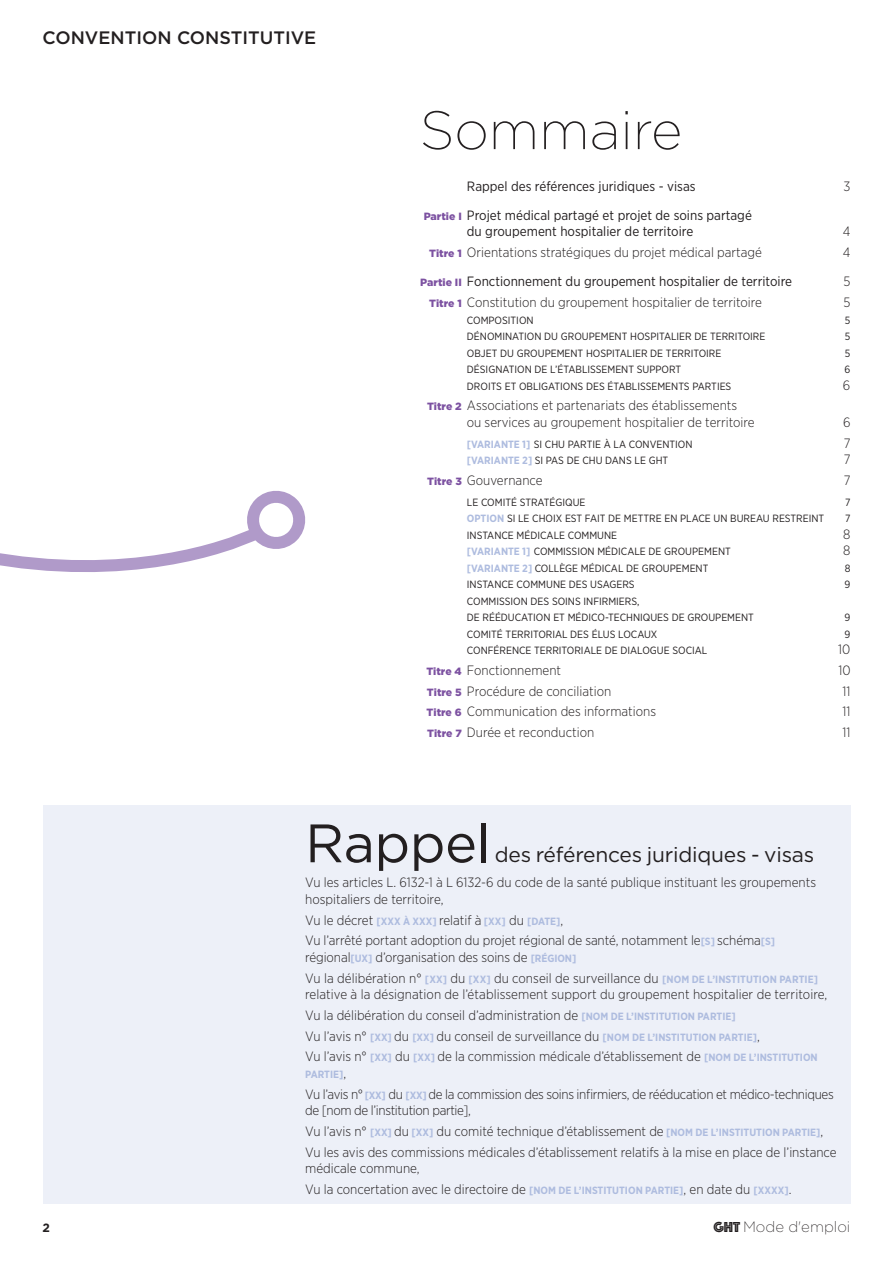
<style>
.page{position:relative;width:893px;height:1263px;background:#fff}
.page>*{position:absolute;margin:0;border:0;box-sizing:border-box;transform-origin:0 0}
.t1{font:200 54px "Gotham";color:#231f20}
.t2{font:54px "Gotham";letter-spacing:-.01em;color:#231f20}
.t3{font:21px "Gotham";letter-spacing:-.01em;color:#231f20}
.t4{font:500 18px "Gotham";color:#231f20}
.t5{font:200 15px "Gotham";color:#231f20}
.t6{font:300 13.5px/20.7px "Gotham Narrow";color:#231f20}
.t7{font:13.5px/16.5px "Gotham Narrow";color:#231f20}
.t8{font:300 13.5px/16.5px "Gotham Narrow";letter-spacing:-.025em;color:#231f20}
.t9{font:700 12px "Gotham";color:#231f20}
.t10{font:10.5px/16.5px "Gotham Narrow";color:#231f20}
.t11{font:700 10.5px "Gotham Narrow";color:#aebcdf}
.s1{font-family:"Gotham";font-weight:900;font-size:10.5px;color:#7c51a1}
.s2{font-weight:700;color:#aebcdf}
.s3{font-weight:700;font-size:10.5px;color:#aebcdf}
.s4{font-weight:300;font-size:13.5px;color:#231f20}
.s5{font-family:"Phosphate Inline";font-weight:400}
</style>
<div class="page">
<div style="left:43px;top:805px;width:807px;height:399px;background:#edf0f8"></div>
<svg style="left:267px;top:491px;width:39px;height:58px"></svg>
<svg style="left:0;top:492px;width:267px;height:80px"></svg>
<h3 class="t4" style="left:43px;top:27px;width:275px">CONVENTION CONSTITUTIVE</h3>
<h1 class="t1" style="left:420px;top:110px;width:264px">Sommaire</h1>
<p class="t7" style="left:467px;top:179px;width:230px">Rappel des références juridiques - visas</p>
<p class="t6" style="left:843px;top:176px;width:8px">3</p>
<p class="t7" style="left:467px;top:208px;width:287px;text-indent:-43px"><span class="s1">Partie I</span> Projet médical partagé et projet de soins partagé du group ement hospitalier de territoire</p>
<p class="t6" style="left:843px;top:222px;width:9px">4</p>
<p class="t6" style="left:429px;top:243px;width:334px"><span class="s1">Titre 1</span> Orientations stratégiques du projet médical partagé</p>
<p class="t6" style="left:843px;top:243px;width:9px">4</p>
<p class="t7" style="left:420px;top:274px;width:373px"><span class="s1">Partie II</span> Fonctionnement du groupement hospitalier de territoire</p>
<p class="t6" style="left:843px;top:272px;width:9px">5</p>
<p class="t6" style="left:429px;top:293px;width:334px"><span class="s1">Titre 1</span> Constitution du groupement hospitalier de territoire</p>
<p class="t6" style="left:843px;top:293px;width:9px">5</p>
<p class="t10" style="left:467px;top:312px;width:68px">COMPOSITION</p>
<p class="t10" style="left:845px;top:312px;width:7px">5</p>
<p class="t10" style="left:467px;top:329px;width:300px">DÉNOMINATION DU GROUPEMENT HOSPITALIER DE TERRITOIRE</p>
<p class="t10" style="left:845px;top:329px;width:7px">5</p>
<p class="t10" style="left:467px;top:345px;width:256px">OBJET DU GROUPEMENT HOSPITALIER DE TERRITOIRE</p>
<p class="t10" style="left:845px;top:345px;width:7px">5</p>
<p class="t10" style="left:467px;top:362px;width:216px">DÉSIGNATION DE L’ÉTABLISSEMENT SUPPORT</p>
<p class="t10" style="left:844px;top:362px;width:7px">6</p>
<p class="t10" style="left:467px;top:378px;width:266px">DROITS ET OBLIGATIONS DES ÉTABLISSEMENTS PARTIES</p>
<p class="t6" style="left:843px;top:375px;width:9px">6</p>
<p class="t6" style="left:467px;top:398px;width:289px;line-height:16.5px;text-indent:-40px"><span class="s1">Titre 2</span> Associations et partenariats des établissements ou services au groupement hospitalier de territoire</p>
<p class="t6" style="left:843px;top:413px;width:9px">6</p>
<p class="t10" style="left:467px;top:436px;width:227px"><span class="s2">[VARIANTE 1]</span> SI CHU PARTIE À LA CONVENTION</p>
<p class="t6" style="left:844px;top:433px;width:8px">7</p>
<p class="t10" style="left:467px;top:453px;width:203px"><span class="s2">[VARIANTE 2]</span> SI PAS DE CHU DANS LE GHT</p>
<p class="t6" style="left:844px;top:450px;width:8px">7</p>
<p class="t6" style="left:427px;top:471px;width:117px"><span class="s1">Titre 3</span> Gouvernance</p>
<p class="t6" style="left:844px;top:471px;width:8px">7</p>
<p class="t10" style="left:467px;top:494px;width:120px">LE COMITÉ STRATÉGIQUE</p>
<p class="t10" style="left:845px;top:494px;width:7px">7</p>
<p class="t10" style="left:467px;top:511px;width:359px"><span class="s2">OPTION</span> SI LE CHOIX EST FAIT DE METTRE EN PLACE UN BUREAU RESTREINT</p>
<p class="t10" style="left:845px;top:511px;width:7px">7</p>
<p class="t10" style="left:467px;top:527px;width:152px">INSTANCE MÉDICALE COMMUNE</p>
<p class="t6" style="left:843px;top:524px;width:9px">8</p>
<p class="t10" style="left:467px;top:544px;width:265px"><span class="s2">[VARIANTE 1]</span> COMMISSION MÉDICALE DE GROUPEMENT</p>
<p class="t6" style="left:843px;top:541px;width:9px">8</p>
<p class="t10" style="left:467px;top:560px;width:243px"><span class="s2">[VARIANTE 2]</span> COLLÈGE MÉDICAL DE GROUPEMENT</p>
<p class="t10" style="left:845px;top:560px;width:7px">8</p>
<p class="t10" style="left:467px;top:577px;width:169px">INSTANCE COMMUNE DES USAGERS</p>
<p class="t10" style="left:844px;top:577px;width:7px">9</p>
<p class="t10" style="left:467px;top:593px;width:289px">COMMISSION DES SOINS INFIRMIERS,<br>DE RÉÉDUCATION ET MÉDICO-TECHNIQUES DE GROUPEMENT</p>
<p class="t10" style="left:845px;top:610px;width:7px">9</p>
<p class="t10" style="left:467px;top:626px;width:192px">COMITÉ TERRITORIAL DES ÉLUS LOCAUX</p>
<p class="t10" style="left:844px;top:626px;width:7px">9</p>
<p class="t10" style="left:467px;top:643px;width:242px">CONFÉRENCE TERRITORIALE DE DIALOGUE SOCIAL</p>
<p class="t6" style="left:838px;top:640px;width:14px">10</p>
<p class="t6" style="left:426px;top:661px;width:136px"><span class="s1">Titre 4</span> Fonctionnement</p>
<p class="t6" style="left:838px;top:661px;width:14px">10</p>
<p class="t6" style="left:427px;top:681px;width:186px"><span class="s1">Titre 5</span> Procédure de conciliation</p>
<p class="t6" style="left:842px;top:681px;width:9px">11</p>
<p class="t6" style="left:427px;top:702px;width:231px"><span class="s1">Titre 6</span> Communication des informations</p>
<p class="t6" style="left:843px;top:702px;width:9px">11</p>
<p class="t6" style="left:427px;top:723px;width:169px"><span class="s1">Titre 7</span> Durée et reconduction</p>
<p class="t6" style="left:842px;top:723px;width:9px">11</p>
<h1 class="t2" style="left:305px;top:812px;width:187px">Rappel</h1>
<h2 class="t3" style="left:495px;top:843px;width:321px">des références juridiques - visas</h2>
<p class="t6" style="left:305px;top:875px;width:512px;line-height:16.5px">Vu les articles L. 6132-1 à L 6132-6 du code de la santé publique instituant les groupements hospitaliers de territoire,</p>
<p class="t6" style="left:305px;top:910px;width:471px">Vu le décret <span class="s3">[XXX À XXX]</span> relatif à <span class="s3">[XX]</span> du <span class="s3">[DATE]</span>,<br>Vu l’arrêté portant adoption du projet régional de santé, notamment le<span class="s3">[S]</span> schéma<span class="s3">[S]</span></p>
<p class="t6" style="left:305px;top:947px;width:514px">régional<span class="s3">[UX]</span> d’organisation des soins de <span class="s3">[RÉGION]<br></span>Vu la délibération n° <span class="s3">[XX]</span> du <span class="s3">[XX]</span> du conseil de surveillance du <span class="s3">[NOM DE L’INSTITUTION PARTIE]</span></p>
<p class="t6" style="left:305px;top:985px;width:524px">relative à la désignation de l’établissement support du groupement hospitalier de territoire, Vu la délibération du conseil d’administration de <span class="s3">[NOM DE L’INSTITUTION PARTIE]<br></span>Vu l’avis n° <span class="s3">[XX]</span> du <span class="s3">[XX]</span> du conseil de surveillance du <span class="s3">[NOM DE L’INSTITUTION PARTIE]</span>,<br>Vu l’avis n° <span class="s3">[XX]</span> du <span class="s3">[XX]</span> de la commission médicale d’établissement de <span class="s3">[NOM DE L’INSTITUTION</span></p>
<p class="t11" style="left:305px;top:1070px;width:43px">PARTIE]<span class="s4">,</span></p>
<p class="t8" style="left:305px;top:1086px;width:530px">Vu l’avis n° <span class="s3">[XX]</span> du <span class="s3">[XX]</span> de la commission des soins infirmiers, de rééducation et médico-techniques de [nom de l’institution partie],</p>
<p class="t6" style="left:305px;top:1121px;width:533px">Vu l’avis n° <span class="s3">[XX]</span> du <span class="s3">[XX]</span> du comité technique d’établissement de <span class="s3">[NOM DE L’INSTITUTION PARTIE]</span>,<br>Vu les avis des commissions médicales d’établissement relatifs à la mise en place de l’instance</p>
<p class="t6" style="left:305px;top:1159px;width:488px">médicale commune,<br>Vu la concertation avec le directoire de <span class="s3">[NOM DE L’INSTITUTION PARTIE]</span>, en date du <span class="s3">[XXXX]</span>.</p>
<p class="t9" style="left:42px;top:1223px;width:9px">2</p>
<p class="t5" style="left:713px;top:1221px;width:138px"><span class="s5">GHT</span> Mode d'emploi</p>
</div>
